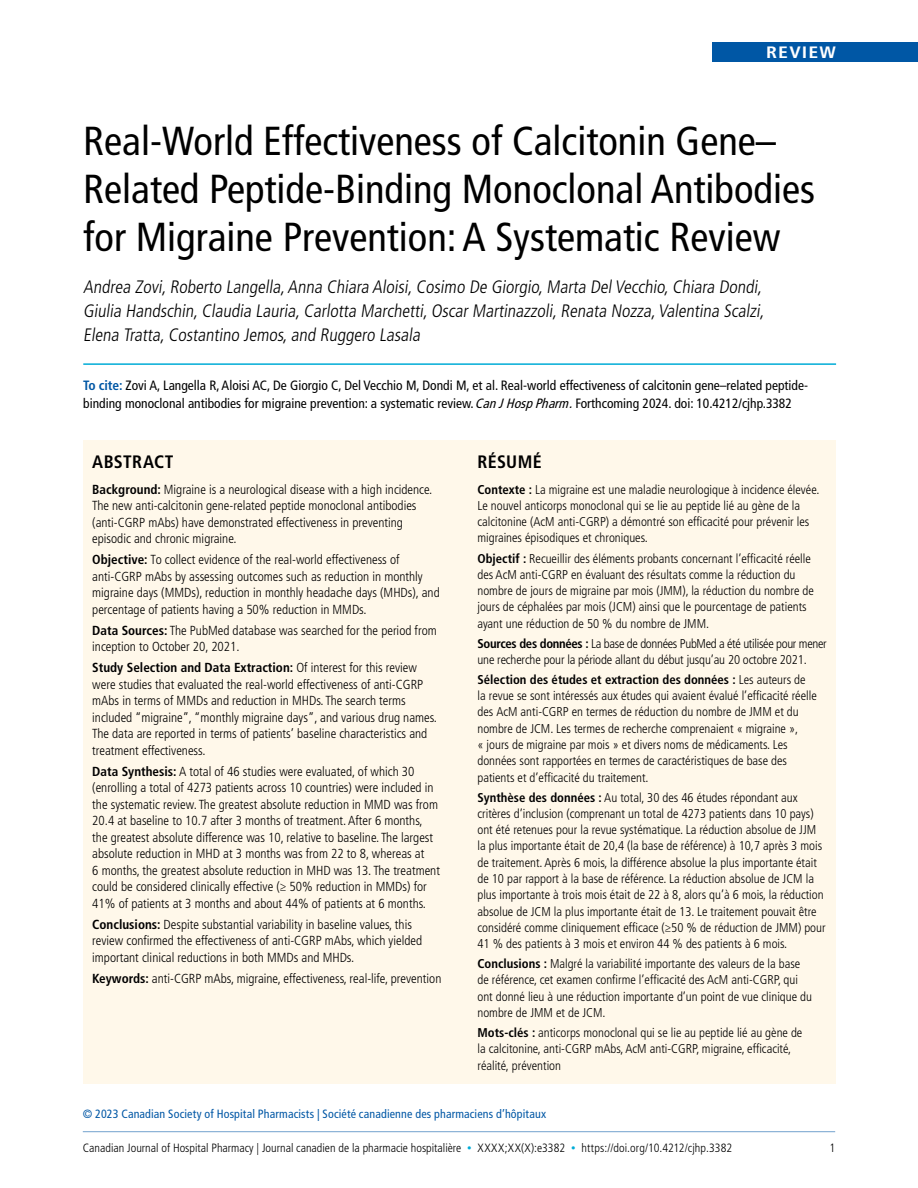
<style>
.page{position:relative;width:918px;height:1188px;background:#fff}
.page>*{position:absolute;margin:0;border:0;box-sizing:border-box;transform-origin:0 0}
.CJHP_Title{font:condensed 40.5px/48px "Frutiger LT Std";color:#000}
.CJHP_Authors{font:300 condensed 18px/24px "Frutiger LT Std";color:#000}
.CJHP_H1{font:700 condensed 18px "Frutiger LT Std";letter-spacing:.02em;color:#000}
.t1{font:700 condensed 16.5px "Frutiger LT Std";letter-spacing:.06em;color:#fff;scale:1.2 1}
.CJHP_IssueInfo{font:condensed 13.5px/18px "Frutiger LT Std";color:#000}
.CJHP_ABSTRACT_WithL{font:300 condensed 13.2px/16.5px "Frutiger LT Std";color:#000}
.CJHP_FR_ABSTRACT_Wi{font:300 condensed 12.75px/16.2px "Frutiger LT Std";color:#000}
.t2{font:300 condensed 12px "Frutiger LT Std";color:#000}
.CJHP_Bullets{font:condensed 12px "Frutiger LT Std";letter-spacing:.01em;color:#0057a5}
.s1{font-weight:700;color:#0057a5}
.s2{font-style:italic}
.s3{font-weight:700}
.s4{font-size:9px;color:#00acd7}
</style>
<div class="page">
<hr style="left:83px;top:1131px;width:752px;height:1px;background:#0057a5">
<div style="left:712px;top:42px;width:206px;height:20px;background:#0057a5"></div>
<div style="left:83px;top:440px;width:753px;height:643px;background:#fff8ea"></div>
<hr style="left:83px;top:363px;width:753px;height:2px;background:#00acd7">
<p class="t1" style="left:766px;top:42px;width:60px">REVIEW</p>
<p class="CJHP_Title" style="left:83px;top:117px;width:733px">Real-World Effectiveness of Calcitonin Gene–<br>Related Peptide-Binding Monoclonal Antibodies for Migraine Prevention: A Systematic Review</p>
<p class="CJHP_Authors" style="left:83px;top:275px;width:685px">Andrea Zovi,Roberto Langella,Anna Chiara Aloisi,Cosimo De Giorgio,Marta DelVecchio,Chiara Dondi,<br>Giulia Handschin,Claudia Lauria,Carlotta Marchetti,Oscar Martinazzoli,Renata Nozza,Valentina Scalzi,<br>Elena Tratta,Costantino Jemos,and Ruggero Lasala</p>
<p class="CJHP_IssueInfo" style="left:83px;top:377px;width:726px"><span class="s1">To cite:</span> Zovi A, Langella R, Aloisi AC, De Giorgio C, Del Vecchio M, Dondi M, et al. Real-world effectiveness of calcitonin gene–related peptide&shy;binding monoclonal antibodies for migraine prevention: a systematic review. <span class="s2">Can J Hosp Pharm.</span> Forthcoming 2024. doi: 10.4212/cjhp.3382</p>
<p class="CJHP_H1" style="left:477px;top:451px;width:66px">RÉSUMÉ</p>
<p class="CJHP_FR_ABSTRACT_Wi" style="left:477px;top:481px;width:343px"><span class="s3">Contexte :</span> La migraine est une maladie neurologique à incidence élevée.<br>Le nouvel anticorps monoclonal qui se lie au peptide lié au gène de la calcitonine (AcM anti-CGRP) a démontré son efficacité pour prévenir les migraines épisodiques et chroniques.</p>
<p class="CJHP_FR_ABSTRACT_Wi" style="left:477px;top:550px;width:338px"><span class="s3">Objectif :</span> Recueillir des éléments probants concernant l’efficacité réelle des AcM anti-CGRP en évaluant des résultats comme la réduction du nombre de jours de migraine par mois (JMM), la réduction du nombre de jours de céphalées par mois (JCM) ainsi que le pourcentage de patients ayant une réduction de 50 % du nombre de JMM.</p>
<p class="CJHP_FR_ABSTRACT_Wi" style="left:477px;top:635px;width:351px"><span class="s3">Sources des données :</span> La base de données PubMed a été utilisée pour mener une recherche pour la période allant du début jusqu’au 20 octobre 2021.</p>
<p class="CJHP_FR_ABSTRACT_Wi" style="left:477px;top:672px;width:341px"><span class="s3">Sélection des études et extraction des données :</span> Les auteurs de la revue se sont intéressés aux études qui avaient évalué l’efficacité réelle des AcM anti-CGRP en termes de réduction du nombre de JMM et du nombre de JCM. Les termes de recherche comprenaient « migraine »,<br>« jours de migraine par mois » et divers noms de médicaments. Les données sont rapportées en termes de caractéristiques de base des patients et d’efficacité du traitement.</p>
<p class="CJHP_FR_ABSTRACT_Wi" style="left:477px;top:789px;width:350px"><span class="s3">Synthèse des données :</span> Au total, 30 des 46 études répondant aux critères d’inclusion (comprenant un total de 4273 patients dans 10 pays) ont été retenues pour la revue systématique. La réduction absolue de JJM la plus importante était de 20,4 (la base de référence) à 10,7 après 3 mois de traitement. Après 6 mois, la différence absolue la plus importante était de 10 par rapport à la base de référence. La réduction absolue de JCM la plus importante à trois mois était de 22 à 8, alors qu’à 6 mois, la réduction absolue de JCM la plus importante était de 13. Le traitement pouvait être considéré comme cliniquement efficace (≥50 % de réduction de JMM) pour 41 % des patients à 3 mois et environ 44 % des patients à 6 mois.</p>
<p class="CJHP_FR_ABSTRACT_Wi" style="left:477px;top:956px;width:336px"><span class="s3">Conclusions :</span> Malgré la variabilité importante des valeurs de la base de référence, cet examen confirme l’efficacité des AcM anti-CGRP, qui ont donné lieu à une réduction importante d’un point de vue clinique du nombre de JMM et de JCM.</p>
<p class="CJHP_FR_ABSTRACT_Wi" style="left:477px;top:1025px;width:326px"><span class="s3">Mots-clés :</span> anticorps monoclonal qui se lie au peptide lié au gène de la calcitonine, anti-CGRP mAbs, AcM anti-CGRP, migraine, efficacité, réalité, prévention</p>
<p class="CJHP_Bullets" style="left:83px;top:1107px;width:465px">© 2023 Canadian Society of Hospital Pharmacists | Société canadienne des pharmaciens d’hôpitaux</p>
<p class="CJHP_H1" style="left:92px;top:451px;width:83px">ABSTRACT</p>
<p class="CJHP_ABSTRACT_WithL" style="left:92px;top:481px;width:342px"><span class="s3">Background:</span> Migraine is a neurological disease with a high incidence.<br>The new anti-calcitonin gene-related peptide monoclonal antibodies (anti-CGRP mAbs) have demonstrated effectiveness in preventing episodic and chronic migraine.</p>
<p class="CJHP_ABSTRACT_WithL" style="left:92px;top:552px;width:349px"><span class="s3">Objective:</span> To collect evidence of the real-world effectiveness of anti-CGRP mAbs by assessing outcomes such as reduction in monthly migraine days (MMDs), reduction in monthly headache days (MHDs), and percentage of patients having a 50% reduction in MMDs.</p>
<p class="CJHP_ABSTRACT_WithL" style="left:92px;top:622px;width:346px"><span class="s3">Data Sources:</span> The PubMed database was searched for the period from inception to October 20, 2021.</p>
<p class="CJHP_ABSTRACT_WithL" style="left:92px;top:660px;width:346px"><span class="s3">Study Selection and Data Extraction:</span> Of interest for this review were studies that evaluated the real-world effectiveness of anti-CGRP mAbs in terms of MMDs and reduction in MHDs. The search terms included “migraine”, “monthly migraine days”, and various drug names.<br>The data are reported in terms of patients’ baseline characteristics and treatment effectiveness.</p>
<p class="CJHP_ABSTRACT_WithL" style="left:92px;top:763px;width:349px"><span class="s3">Data Synthesis:</span> A total of 46 studies were evaluated, of which 30 (enrolling a total of 4273 patients across 10 countries) were included in the systematic review. The greatest absolute reduction in MMD was from 20.4 at baseline to 10.7 after 3 months of treatment. After 6 months, the greatest absolute difference was 10, relative to baseline. The largest absolute reduction in MHD at 3 months was from 22 to 8, whereas at<br>6 months, the greatest absolute reduction in MHD was 13. The treatment could be considered clinically effective (≥ 50% reduction in MMDs) for 41% of patients at 3 months and about 44% of patients at 6 months.</p>
<p class="CJHP_ABSTRACT_WithL" style="left:92px;top:916px;width:331px"><span class="s3">Conclusions:</span> Despite substantial variability in baseline values, this review confirmed the effectiveness of anti-CGRP mAbs, which yielded important clinical reductions in both MMDs and MHDs.</p>
<p class="CJHP_ABSTRACT_WithL" style="left:92px;top:970px;width:351px"><span class="s3">Keywords:</span> anti-CGRP mAbs, migraine, effectiveness, real-life, prevention</p>
<p class="t2" style="left:83px;top:1141px;width:651px">Canadian Journal of Hospital Pharmacy | Journal canadien de la pharmacie hospitalière <span class="s4">•</span> XXXX;XX(X):e3382 <span class="s4">•</span> https://doi.org/10.4212/cjhp.3382</p>
<p class="t2" style="left:829px;top:1141px;width:7px">1</p>
</div>
